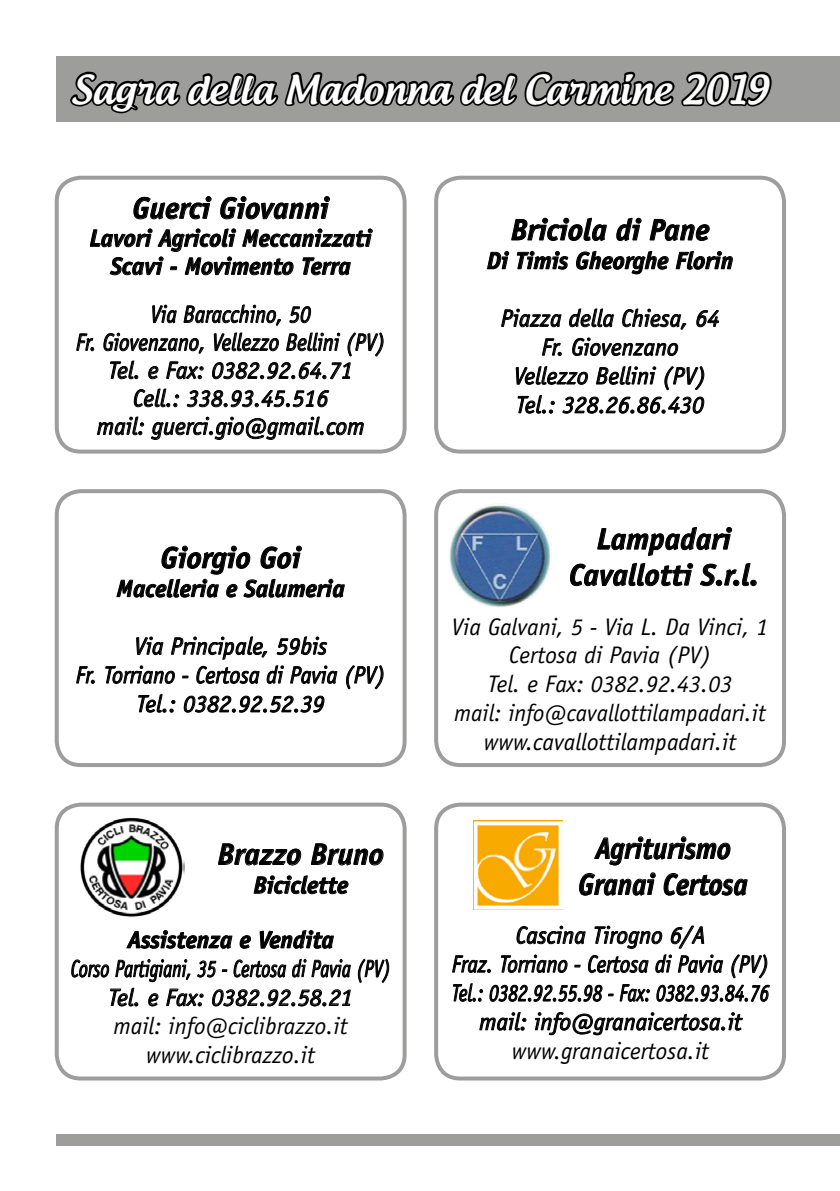
<style>
.page{position:relative;width:840px;height:1191px;background:#fff}
.page>*{position:absolute;margin:0;border:0;box-sizing:border-box;transform-origin:0 0}
.t1{font:500 38px "Androgyne";color:#fff}
.t2{font:italic 700 30px/36px "Officina Sans";color:#000;text-align:center}
.t3{font:italic 700 30px/36px "Officina Sans";color:#000;text-align:center;scale:.92 1}
.t4{font:italic 24px/28.8px "Officina Sans";color:#000;text-align:center}
.t5{font:italic 700 24px/28px "Officina Sans";color:#000;text-align:center}
.t6{font:italic 24px/28px "Officina Sans";color:#000;text-align:center;scale:.9 1}
.t7{font:italic 24px/28.8px "Officina Sans";color:#000;text-align:center;scale:.78 1}
</style>
<div class="page">
<div style="left:55px;top:176px;width:351px;height:277px;border:4px solid #9d9d9c;border-radius:24px"></div>
<div style="left:55px;top:489px;width:351px;height:278px;border:4px solid #9d9d9c;border-radius:24px"></div>
<div style="left:55px;top:802px;width:351px;height:278px;border:4px solid #9d9d9c;border-radius:24px"></div>
<div style="left:434px;top:176px;width:351px;height:277px;border:4px solid #9d9d9c;border-radius:24px"></div>
<div style="left:434px;top:489px;width:351px;height:278px;border:4px solid #9d9d9c;border-radius:24px"></div>
<div style="left:434px;top:802px;width:351px;height:278px;border:4px solid #9d9d9c;border-radius:24px"></div>
<div style="left:57px;top:57px;width:782px;height:65px;background:#9d9d9c"></div>
<svg style="left:68px;top:56px;width:705px;height:58px"></svg>
<div style="left:57px;top:1134px;width:782px;height:11px;background:#9d9d9c"></div>
<svg style="left:116px;top:545px;width:229px;height:53px"></svg>
<svg style="left:76px;top:666px;width:18px;height:18px"></svg>
<svg style="left:105px;top:636px;width:232px;height:48px"></svg>
<svg style="left:346px;top:665px;width:38px;height:25px"></svg>
<svg style="left:138px;top:694px;width:37px;height:19px"></svg>
<svg style="left:183px;top:695px;width:142px;height:18px"></svg>
<svg style="left:487px;top:217px;width:246px;height:58px"></svg>
<svg style="left:501px;top:308px;width:60px;height:20px"></svg>
<svg style="left:569px;top:308px;width:45px;height:20px"></svg>
<svg style="left:622px;top:308px;width:64px;height:22px"></svg>
<svg style="left:696px;top:310px;width:23px;height:18px"></svg>
<svg style="left:542px;top:338px;width:19px;height:18px"></svg>
<svg style="left:572px;top:337px;width:106px;height:19px"></svg>
<svg style="left:515px;top:366px;width:189px;height:48px"></svg>
<svg style="left:89px;top:196px;width:284px;height:80px"></svg>
<svg style="left:152px;top:304px;width:25px;height:20px"></svg>
<svg style="left:183px;top:304px;width:98px;height:22px"></svg>
<svg style="left:289px;top:306px;width:22px;height:18px"></svg>
<svg style="left:76px;top:333px;width:18px;height:18px"></svg>
<svg style="left:103px;top:332px;width:101px;height:22px"></svg>
<svg style="left:110px;top:360px;width:28px;height:20px"></svg>
<svg style="left:148px;top:366px;width:11px;height:14px"></svg>
<svg style="left:166px;top:361px;width:37px;height:19px"></svg>
<svg style="left:212px;top:332px;width:172px;height:48px"></svg>
<svg style="left:133px;top:388px;width:46px;height:20px"></svg>
<svg style="left:186px;top:390px;width:143px;height:18px"></svg>
<svg style="left:97px;top:416px;width:46px;height:20px"></svg>
<svg style="left:151px;top:416px;width:213px;height:24px"></svg>
<svg style="left:570px;top:527px;width:180px;height:60px"></svg>
<div style="left:749px;top:579px;width:7px;height:7px;border:1px solid #000;border-radius:50%"></div>
<img style="left:449px;top:503px;width:102px;height:104px">
<svg style="left:452px;top:925px;width:318px;height:77px"></svg>
<svg style="left:479px;top:1012px;width:46px;height:19px"></svg>
<svg style="left:535px;top:1012px;width:208px;height:23px"></svg>
<img style="left:473px;top:820px;width:89px;height:89px">
<svg style="left:578px;top:802px;width:169px;height:94px"></svg>
<svg style="left:126px;top:930px;width:107px;height:19px"></svg>
<svg style="left:239px;top:935px;width:12px;height:14px"></svg>
<svg style="left:259px;top:930px;width:75px;height:19px"></svg>
<svg style="left:357px;top:958px;width:32px;height:25px"></svg>
<svg style="left:71px;top:958px;width:280px;height:48px"></svg>
<img style="left:80px;top:817px;width:104px;height:101px">
<svg style="left:218px;top:843px;width:166px;height:51px"></svg>
<h1 class="t1" style="left:71px;top:65px;width:699px">Sagra della Madonna del Carmine 2019</h1>
<p class="t2" style="left:132px;top:190px;width:198px">Guerci Giovanni</p>
<p class="t5" style="left:90px;top:224px;width:283px">Lavori Agricoli Meccanizzati<br>Scavi - Movimento Terra</p>
<p class="t6" style="left:76px;top:300px;width:345px">Via Baracchino, 50<br>Fr. Giovenzano, Vellezzo Bellini (PV)<br>Tel. e Fax: 0382.92.64.71<br>Cell.: 338.93.45.516<br>mail: guerci.gio@gmail.com</p>
<p class="t2" style="left:160px;top:539px;width:141px">Giorgio Goi</p>
<p class="t5" style="left:116px;top:574px;width:230px">Macelleria e Salumeria</p>
<p class="t4" style="left:76px;top:632px;width:311px">Via Principale, 59bis<br>Fr. Torriano - Certosa di Pavia (PV)<br>Tel.: 0382.92.52.39</p>
<p class="t2" style="left:217px;top:836px;width:168px">Brazzo Bruno</p>
<p class="t5" style="left:253px;top:871px;width:96px">Biciclette</p>
<p class="t5" style="left:127px;top:925px;width:208px">Assistenza e Vendita</p>
<p class="t7" style="left:71px;top:954px;width:411px">Corso Partigiani, 35 - Certosa di Pavia (PV)<br>Tel. e Fax: 0382.92.58.21<br>mail: info@ciclibrazzo.it www.ciclibrazzo.it</p>
<p class="t2" style="left:510px;top:212px;width:200px">Briciola di Pane</p>
<p class="t5" style="left:486px;top:246px;width:248px">Di Timis Gheorghe Florin</p>
<p class="t4" style="left:500px;top:304px;width:220px">Piazza della Chiesa, 64<br>Fr. Giovenzano<br>Vellezzo Bellini (PV)<br>Tel.: 328.26.86.430</p>
<p class="t2" style="left:568px;top:521px;width:191px">Lampadari<br>Cavallotti S.r.l.</p>
<p class="t4" style="left:451px;top:612px;width:318px">Via Galvani, 5 - Via L. Da Vinci, 1<br>Certosa di Pavia (PV)<br>Tel. e Fax: 0382.92.43.03<br>mail: info@cavallottilampadari.it www.cavallottilampadari.it</p>
<p class="t3" style="left:578px;top:830px;width:185px">Agriturismo<br>Granai Certosa</p>
<p class="t4" style="left:451px;top:921px;width:319px">Cascina Tirogno 6/A<br>Fraz. Torriano - Certosa di Pavia (PV)<br>Tel.: 0382.92.55.98 - Fax: 0382.93.84.76 mail: info@granaicertosa.it www.granaicertosa.it</p>
</div>
